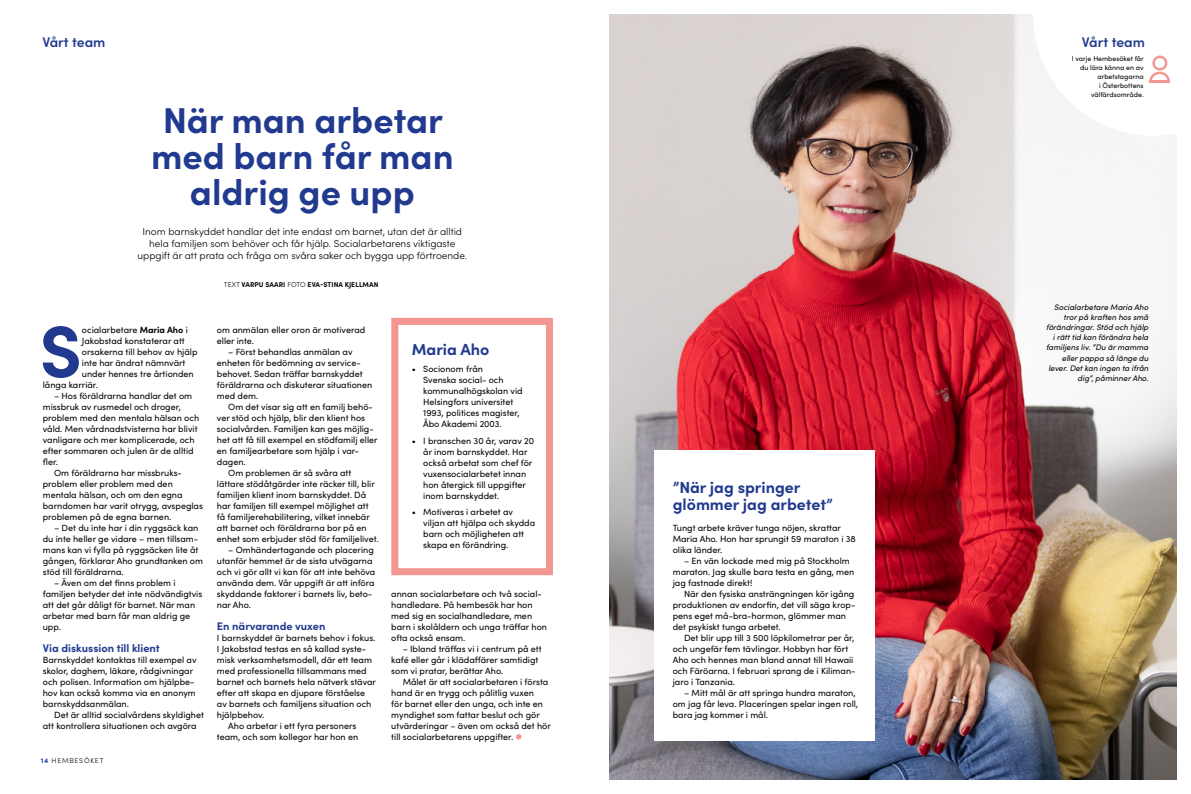
<style>
.page{position:relative;width:1191px;height:794px;background:#fff}
.page>*{position:absolute;margin:0;border:0;box-sizing:border-box;transform-origin:0 0}
.P_leipis_ANFANGI{font:700 72.9px "Sofia Pro";color:#213a8f}
.H2_36_36{font:700 36px/36px "Sofia Pro";color:#213a8f;text-align:center}
.P_väliotsikko{font:700 16px/17px "Sofia Pro";color:#213a8f}
.H2_vinjetti{font:600 14px "Sofia Pro";color:#213a8f}
.P_väliotsikko-2{font:700 11px "Sofia Pro";color:#213a8f}
.P_ingressi{font:300 10px/12px "Sofia Pro";color:#000;text-align:center}
.P_leipis_SISENNYS{font:9px/11px "Sofia Pro";color:#000}
.P_leipis{font:9px/11px "Sofia Pro";color:#000}
.P_leipis_ANFANGI-2{font:9px "Sofia Pro";color:#000}
.t1{font:italic 8px/10px "Sofia Pro";color:#000;text-align:right}
.P_leipis-2{font:7px/9px "Sofia Pro";color:#000;text-align:right}
.P_kuva_teksti{font:700 7px "Sofia Pro";letter-spacing:.01em;color:#000}
.t2{font:300 7px "Sofia Pro";letter-spacing:.11em;color:#000}
.s1{font-weight:300}
.s2{font-weight:700}
.s3{font-weight:700;color:#213a8f}
.s4{color:#f39690}
</style>
<div class="page">
<img style="left:609px;top:15px;width:567px;height:764px">
<svg style="left:1033px;top:15px;width:144px;height:121px"></svg>
<div style="left:653px;top:450px;width:221px;height:290px;background:#fff"></div>
<div style="left:391px;top:318px;width:162px;height:257px;border:7px solid #f39690"></div>
<h2 class="H2_vinjetti" style="left:42px;top:31px;width:65px">Vårt team</h2>
<h2 class="H2_36_36" style="left:151px;top:100px;width:304px">När man arbetar med barn får man aldrig ge upp</h2>
<p class="P_ingressi" style="left:137px;top:225px;width:331px">Inom barnskyddet handlar det inte endast om barnet, utan det är alltid hela familjen som behöver och får hjälp. Socialarbetarens viktigaste uppgift är att prata och fråga om svåra saker och bygga upp förtroende.</p>
<p class="P_kuva_teksti" style="left:224px;top:279px;width:156px"><span class="s1">TEXT</span> VARPU SAARI <span class="s1">FOTO</span> EVA-STINA KJELLMAN</p>
<p class="P_leipis_ANFANGI" style="left:40px;top:295px;width:44px">S</p>
<p class="P_leipis_ANFANGI-2" style="left:82px;top:323px;width:107px">ocialarbetare <span class="s2">Maria Aho</span> i</p>
<p class="P_leipis_ANFANGI-2" style="left:82px;top:334px;width:104px">Jakobstad konstaterar att</p>
<p class="P_leipis_ANFANGI-2" style="left:82px;top:345px;width:117px">orsakerna till behov av hjälp</p>
<p class="P_leipis_ANFANGI-2" style="left:82px;top:356px;width:105px">inte har ändrat nämnvärt</p>
<p class="P_leipis_ANFANGI-2" style="left:82px;top:367px;width:113px">under hennes tre årtionden</p>
<p class="P_leipis_ANFANGI-2" style="left:43px;top:378px;width:57px">långa karriär.</p>
<p class="P_leipis_SISENNYS" style="left:43px;top:390px;width:158px;text-indent:11px">– Hos föräldrarna handlar det om missbruk av rusmedel och droger, problem med den mentala hälsan och våld. Men vårdnadstvisterna har blivit vanligare och mer komplicerade, och efter sommaren och julen är de alltid fler.</p>
<p class="P_leipis_SISENNYS" style="left:43px;top:467px;width:162px;text-indent:11px">Om föräldrarna har missbruks&shy;problem eller problem med den mentala hälsan, och om den egna barndomen har varit otrygg, avspeglas problemen på de egna barnen.</p>
<p class="P_leipis_SISENNYS" style="left:43px;top:522px;width:162px;text-indent:11px">– Det du inte har i din ryggsäck kan du inte heller ge vidare – men tillsam&shy;mans kan vi fylla på ryggsäcken lite åt gången, förklarar Aho grundtanken om stöd till föräldrarna.</p>
<p class="P_leipis_SISENNYS" style="left:43px;top:577px;width:161px;text-indent:11px">– Även om det finns problem i familjen betyder det inte nödvändigtvis att det går dåligt för barnet. När man arbetar med barn får man aldrig ge upp.</p>
<p class="P_väliotsikko-2" style="left:43px;top:640px;width:119px">Via diskussion till klient</p>
<p class="P_leipis" style="left:43px;top:654px;width:155px">Barnskyddet kontaktas till exempel av skolor, daghem, läkare, rådgivningar och polisen. Information om hjälpbe&shy;hov kan också komma via en anonym barnskyddsanmälan.</p>
<p class="P_leipis" style="left:43px;top:709px;width:163px;text-indent:11px">Det är alltid socialvårdens skyldighet att kontrollera situationen och avgöra</p>
<p class="t2" style="left:41px;top:755px;width:64px"><span class="s3">14</span> HEMBESÖKET</p>
<p class="P_leipis" style="left:217px;top:324px;width:150px">om anmälan eller oron är motiverad eller inte.</p>
<p class="P_leipis_SISENNYS" style="left:217px;top:346px;width:157px;text-indent:11px">– Först behandlas anmälan av enheten för bedömning av service&shy;behovet. Sedan träffar barnskyddet föräldrarna och diskuterar situationen med dem.</p>
<p class="P_leipis_SISENNYS" style="left:217px;top:401px;width:162px;text-indent:11px">Om det visar sig att en familj behö&shy;ver stöd och hjälp, blir den klient hos socialvården. Familjen kan ges möjlig&shy;het att få till exempel en stödfamilj eller en familjearbetare som hjälp i var&shy;dagen.</p>
<p class="P_leipis_SISENNYS" style="left:217px;top:467px;width:163px;text-indent:11px">Om problemen är så svåra att lättare stödåtgärder inte räcker till, blir familjen klient inom barnskyddet. Då har familjen till exempel möjlighet att få familjerehabilitering, vilket innebär att barnet och föräldrarna bor på en enhet som erbjuder stöd för familjelivet.</p>
<p class="P_leipis_SISENNYS" style="left:217px;top:544px;width:160px;text-indent:11px">– Omhändertagande och placering utanför hemmet är de sista utvägarna och vi gör allt vi kan för att inte behöva använda dem. Vår uppgift är att införa skyddande faktorer i barnets liv, beto&shy;nar Aho.</p>
<p class="P_väliotsikko-2" style="left:217px;top:618px;width:110px">En närvarande vuxen</p>
<p class="P_leipis" style="left:217px;top:632px;width:161px">I barnskyddet är barnets behov i fokus.<br>I Jakobstad testas en så kallad syste&shy;misk verksamhetsmodell, där ett team med professionella tillsammans med barnet och barnets hela nätverk stävar efter att skapa en djupare förståelse av barnets och familjens situation och hjälpbehov.</p>
<p class="P_leipis_SISENNYS" style="left:217px;top:720px;width:143px;text-align:right">Aho arbetar i ett fyra personers team, och som kollegor har hon en</p>
<h3 class="P_väliotsikko" style="left:412px;top:340px;width:79px">Maria Aho</h3>
<p class="P_leipis" style="left:423px;top:363px;width:101px;text-indent:-11px">• Socionom från<br>Svenska social- och kommunalhögskolan vid<br>Helsingfors universitet<br>1993, politices magister,<br>Åbo Akademi 2003.</p>
<p class="P_leipis" style="left:423px;top:434px;width:112px;text-indent:-11px">• I branschen 30 år, varav 20 år inom barnskyddet. Har också arbetat som chef för vuxensocialarbetet innan hon återgick till uppgifter inom barnskyddet.</p>
<p class="P_leipis" style="left:423px;top:506px;width:113px;text-indent:-11px">• Motiveras i arbetet av viljan att hjälpa och skydda barn och möjligheten att skapa en förändring.</p>
<p class="P_leipis_SISENNYS" style="left:391px;top:588px;width:157px">annan socialarbetare och två social&shy;handledare. På hembesök har hon med sig en socialhandledare, men barn i skolåldern och unga träffar hon ofta också ensam.</p>
<p class="P_leipis_SISENNYS" style="left:391px;top:643px;width:152px;text-indent:11px">– Ibland träffas vi i centrum på ett kafé eller går i klädaffärer samtidigt som vi pratar, berättar Aho.</p>
<p class="P_leipis_SISENNYS" style="left:391px;top:676px;width:161px;text-indent:11px">Målet är att socialarbetaren i första hand är en trygg och pålitlig vuxen<br>för barnet eller den unga, och inte en myndighet som fattar beslut och gör utvärderingar – även om också det hör till socialarbetarens uppgifter. <span class="s4">⬤</span></p>
<p class="P_väliotsikko" style="left:673px;top:477px;width:161px">”När jag springer glömmer jag arbetet”</p>
<p class="P_leipis" style="left:673px;top:522px;width:184px">Tungt arbete kräver tunga nöjen, skrattar<br>Maria Aho. Hon har sprungit 59 maraton i 38 olika länder.</p>
<p class="P_leipis_SISENNYS" style="left:673px;top:555px;width:183px;text-indent:11px">– En vän lockade med mig på Stockholm maraton. Jag skulle bara testa en gång, men jag fastnade direkt!</p>
<p class="P_leipis_SISENNYS" style="left:673px;top:588px;width:184px;text-indent:11px">När den fysiska ansträngningen kör igång produktionen av endorfin, det vill säga krop&shy;pens eget må-bra-hormon, glömmer man det psykiskt tunga arbetet.</p>
<p class="P_leipis_SISENNYS" style="left:673px;top:632px;width:184px;text-indent:11px">Det blir upp till 3 500 löpkilometrar per år, och ungefär fem tävlingar. Hobbyn har fört Aho och hennes man bland annat till Hawaii och Färöarna. I februari sprang de i Kiliman&shy;jaro i Tanzania.</p>
<p class="P_leipis_SISENNYS" style="left:673px;top:687px;width:187px;text-indent:11px">– Mitt mål är att springa hundra maraton, om jag får leva. Placeringen spelar ingen roll, bara jag kommer i mål.</p>
<h3 class="H2_vinjetti" style="left:1082px;top:31px;width:65px">Vårt team</h3>
<p class="P_leipis-2" style="left:1071px;top:53px;width:74px">I varje Hembesöket får du lära känna en av arbetstagarna<br>i Österbottens välfärdsområde.</p>
<p class="t1" style="left:1046px;top:302px;width:104px">Socialarbetare Maria Aho tror på kraften hos små förändringar. Stöd och hjälp i rätt tid kan förändra hela familjens liv. ”Du är mamma eller pappa så länge du lever. Det kan ingen ta ifrån dig”, påminner Aho.</p>
</div>
